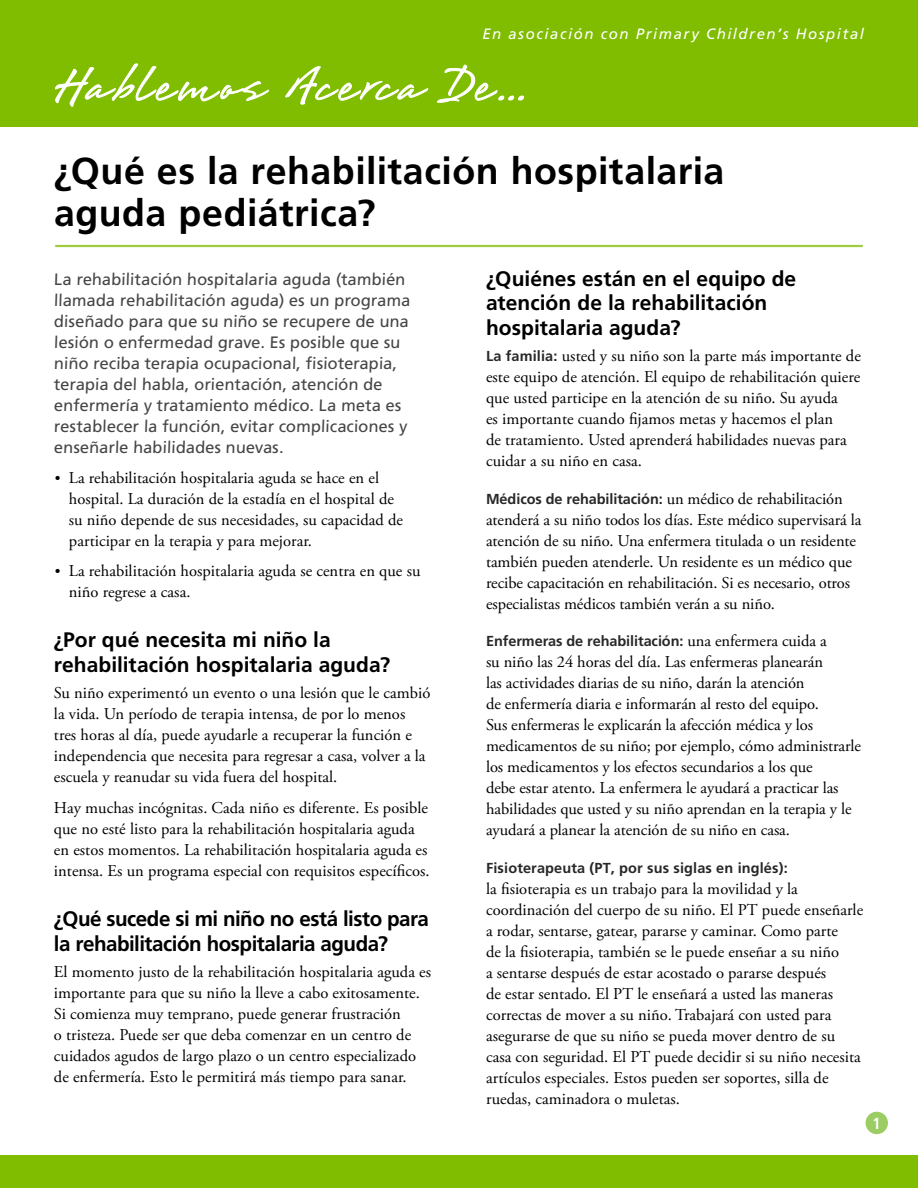
<style>
.page{position:relative;width:918px;height:1188px;background:#fff}
.page>*{position:absolute;margin:0;border:0;box-sizing:border-box;transform-origin:0 0}
.Title__h1{font:700 37.5px/41.2px "Frutiger LT Std";letter-spacing:.015em;color:#000}
.Level_1__h1{font:700 21px/24.8px "Frutiger LT Std";color:#000}
.Level_1__h1-2{font:700 21px/24.8px "Frutiger LT Std";letter-spacing:-.025em;color:#000}
.Main__p{font:16.5px/21px "Adobe Garamond Pro";color:#000}
.Opening_paragraph{font:16.5px/21px "Frutiger LT Std";color:#464547}
.t1{font:700 condensed 16.2px "Frutiger LT Std";color:#fff}
.t2{font:italic 15px "Frutiger LT Std";letter-spacing:.1em;color:#fff}
.Main__p-2{font:700 14.4px "Frutiger LT Std";letter-spacing:-.005em;color:#292829}
.s1{font-size:15px}
.s2{font-family:"Frutiger LT Std";font-weight:700;font-size:14.4px;color:#292829}
.s3{font-family:"Adobe Garamond Pro";font-weight:400;font-size:16.5px;color:#000}
</style>
<div class="page">
<div style="left:0;top:1156px;width:918px;height:32px;background:#80bc00"></div>
<div style="left:866px;top:1112px;width:22px;height:22px;background:#9bcd63;border-radius:50%"></div>
<div style="left:0;top:0;width:918px;height:127px;background:#80bc00"></div>
<svg style="left:55px;top:64px;width:469px;height:43px"></svg>
<hr style="left:55px;top:245px;width:808px;height:2px;background:#a0cc40">
<p class="t2" style="left:482px;top:25px;width:383px">En asociación con Primary Children’s Hospital</p>
<p class="Title__h1" style="left:54px;top:151px;width:672px">¿Qué es la rehabilitación hospitalaria aguda pediátrica?</p>
<p class="Opening_paragraph" style="left:54px;top:269px;width:358px">La rehabilitación hospitalaria aguda (también llamada rehabilitación aguda) es un programa diseñado para que su niño se recupere de una lesión o enfermedad grave. Es posible que su niño reciba terapia ocupacional, fisioterapia, terapia del habla, orientación, atención de enfermería y tratamiento médico. La meta es restablecer la función, evitar complicaciones y enseñarle habilidades nuevas.</p>
<p class="Main__p" style="left:69px;top:468px;width:336px;text-indent:-14px"><span class="s1">•</span> La rehabilitación hospitalaria aguda se hace en el hospital. La duración de la estadía en el hospital de su niño depende de sus necesidades, su capacidad de participar en la terapia y para mejorar.</p>
<p class="Main__p" style="left:69px;top:561px;width:353px;text-indent:-14px"><span class="s1">•</span> La rehabilitación hospitalaria aguda se centra en que su niño regrese a casa.</p>
<p class="Level_1__h1" style="left:54px;top:628px;width:338px">¿Por qué necesita mi niño la rehabilitación hospitalaria aguda?</p>
<p class="Main__p" style="left:54px;top:683px;width:378px">Su niño experimentó un evento o una lesión que le cambió la vida. Un período de terapia intensa, de por lo menos tres horas al día, puede ayudarle a recuperar la función e independencia que necesita para regresar a casa, volver a la escuela y reanudar su vida fuera del hospital.</p>
<p class="Main__p" style="left:54px;top:798px;width:377px">Hay muchas incógnitas. Cada niño es diferente. Es posible que no esté listo para la rehabilitación hospitalaria aguda en estos momentos. La rehabilitación hospitalaria aguda es intensa. Es un programa especial con requisitos específicos.</p>
<p class="Level_1__h1-2" style="left:54px;top:906px;width:376px">¿Qué sucede si mi niño no está listo para la rehabilitación hospitalaria aguda?</p>
<p class="Main__p" style="left:54px;top:962px;width:379px">El momento justo de la rehabilitación hospitalaria aguda es importante para que su niño la lleve a cabo exitosamente.<br>Si comienza muy temprano, puede generar frustración<br>o tristeza. Puede ser que deba comenzar en un centro de cuidados agudos de largo plazo o un centro especializado de enfermería. Esto le permitirá más tiempo para sanar.</p>
<p class="Level_1__h1" style="left:486px;top:266px;width:312px">¿Quiénes están en el equipo de atención de la rehabilitación hospitalaria aguda?</p>
<p class="Main__p" style="left:486px;top:346px;width:376px"><span class="s2">La familia:</span> usted y su niño son la parte más importante de este equipo de atención. El equipo de rehabilitación quiere que usted participe en la atención de su niño. Su ayuda<br>es importante cuando fijamos metas y hacemos el plan<br>de tratamiento. Usted aprenderá habilidades nuevas para cuidar a su niño en casa.</p>
<p class="Main__p-2" style="left:486px;top:490px;width:358px">Médicos de rehabilitación: <span class="s3">un médico de rehabilitación</span></p>
<p class="Main__p" style="left:486px;top:510px;width:377px">atenderá a su niño todos los días. Este médico supervisará la atención de su niño. Una enfermera titulada o un residente también pueden atenderle. Un residente es un médico que recibe capacitación en rehabilitación. Si es necesario, otros especialistas médicos también verán a su niño.</p>
<p class="Main__p-2" style="left:486px;top:633px;width:342px">Enfermeras de rehabilitación: <span class="s3">una enfermera cuida a</span></p>
<p class="Main__p" style="left:486px;top:652px;width:376px">su niño las 24 horas del día. Las enfermeras planearán<br>las actividades diarias de su niño, darán la atención<br>de enfermería diaria e informarán al resto del equipo.<br>Sus enfermeras le explicarán la afección médica y los medicamentos de su niño; por ejemplo, cómo administrarle los medicamentos y los efectos secundarios a los que<br>debe estar atento. La enfermera le ayudará a practicar las habilidades que usted y su niño aprendan en la terapia y le ayudará a planear la atención de su niño en casa.</p>
<p class="Main__p-2" style="left:486px;top:859px;width:303px">Fisioterapeuta (PT, por sus siglas en inglés):</p>
<p class="Main__p" style="left:486px;top:879px;width:379px">la fisioterapia es un trabajo para la movilidad y la coordinación del cuerpo de su niño. El PT puede enseñarle a rodar, sentarse, gatear, pararse y caminar. Como parte<br>de la fisioterapia, también se le puede enseñar a su niño<br>a sentarse después de estar acostado o pararse después<br>de estar sentado. El PT le enseñará a usted las maneras correctas de mover a su niño. Trabajará con usted para asegurarse de que su niño se pueda mover dentro de su casa con seguridad. El PT puede decidir si su niño necesita artículos especiales. Estos pueden ser soportes, silla de ruedas, caminadora o muletas.</p>
<p class="t1" style="left:873px;top:1113px;width:10px">1</p>
</div>
